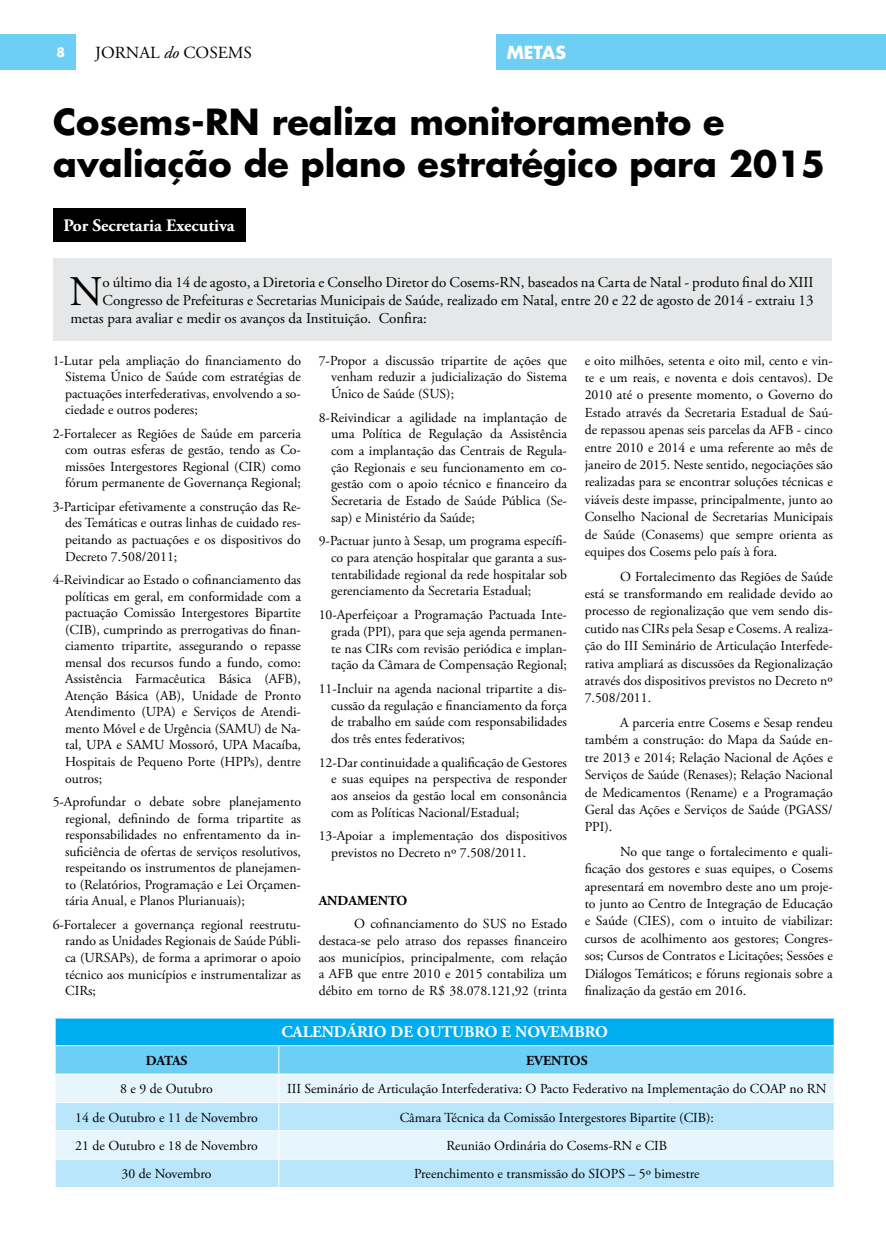
<style>
.page{position:relative;width:886px;height:1241px;background:#fff}
.page>*{position:absolute;margin:0;border:0;box-sizing:border-box;transform-origin:0 0}
.capitular{font:42.12px "Adobe Garamond Pro";color:#000}
.titulos{font:700 35px/42px "Futura Std";color:#000}
.Jornalista{font:700 17.5px "Adobe Garamond Pro";color:#fff}
.t1{font:700 17.5px "Futura Std";color:#fff}
.t2{font:16.88px "Adobe Garamond Pro";color:#000}
.t3{font:700 16.25px "Adobe Garamond Pro";color:#fff}
.capitular-2{font:15px "Adobe Garamond Pro";color:#000}
.NUMERADAS{font:13.75px/17.4px "Adobe Garamond Pro";color:#000;text-align:justify}
.t4{font:700 13.75px "Adobe Garamond Pro";color:#000}
.t5{font:700 12.5px "Futura Std";color:#fff}
.s1{font-style:italic}
</style>
<div class="page">
<div style="left:0;top:34px;width:76px;height:36px;background:#6dcff6"></div>
<div style="left:496px;top:34px;width:390px;height:36px;background:#6dcff6"></div>
<div style="left:53px;top:207px;width:192px;height:34px;background:#000"></div>
<div style="left:53px;top:258px;width:778px;height:82px;background:#e6e7e8"></div>
<div style="left:54px;top:1017px;width:781px;height:28px;background:#00aeef"></div>
<hr style="left:53px;top:1015px;width:226px;height:3px;background:#fff">
<hr style="left:53px;top:1018px;width:3px;height:27px;background:#fff">
<hr style="left:279px;top:1015px;width:557px;height:3px;background:#fff">
<hr style="left:834px;top:1018px;width:2px;height:27px;background:#fff">
<svg style="left:54px;top:1045px;width:781px;height:141px;background:#bee8fa"></svg>
<p class="t5" style="left:57px;top:44px;width:10px">8</p>
<p class="t2" style="left:95px;top:42px;width:158px">JORNAL <span class="s1">do</span> COSEMS</p>
<p class="t1" style="left:507px;top:41px;width:61px">METAS</p>
<p class="titulos" style="left:53px;top:101px;width:773px">Cosems-RN realiza monitoramento e avaliação de plano estratégico para 2015</p>
<p class="Jornalista" style="left:63px;top:215px;width:173px">Por Secretaria Executiva</p>
<p class="capitular" style="left:70px;top:266px;width:35px">N</p>
<p class="capitular-2" style="left:103px;top:273px;width:712px">o último dia 14 de agosto, a Diretoria e Conselho Diretor do Cosems-RN, baseados na Carta de Natal - produto final do XIII</p>
<p class="capitular-2" style="left:103px;top:291px;width:712px">Congresso de Prefeituras e Secretarias Municipais de Saúde, realizado em Natal, entre 20 e 22 de agosto de 2014 - extraiu 13</p>
<p class="capitular-2" style="left:70px;top:309px;width:358px">metas para avaliar e medir os avanços da Instituição. Confira:</p>
<p class="NUMERADAS" style="left:65px;top:352px;width:237px;line-height:16.5px;text-indent:-12px">1-Lutar pela ampliação do financiamento do Sistema Único de Saúde com estratégias de pactuações interfederativas, envolvendo a so&shy;ciedade e outros poderes;</p>
<p class="NUMERADAS" style="left:65px;top:425px;width:237px;line-height:16.5px;text-indent:-12px">2-Fortalecer as Regiões de Saúde em parceria com outras esferas de gestão, tendo as Co&shy;missões Intergestores Regional (CIR) como fórum permanente de Governança Regional;</p>
<p class="NUMERADAS" style="left:65px;top:499px;width:237px;line-height:16.5px;text-indent:-12px">3-Participar efetivamente a construção das Re&shy;des Temáticas e outras linhas de cuidado res&shy;peitando as pactuações e os dispositivos do Decreto 7.508/2011;</p>
<p class="NUMERADAS" style="left:65px;top:572px;width:237px;line-height:16.5px;text-indent:-12px">4-Reivindicar ao Estado o cofinanciamento das políticas em geral, em conformidade com a pactuação Comissão Intergestores Bipartite (CIB), cumprindo as prerrogativas do finan&shy;ciamento tripartite, assegurando o repasse mensal dos recursos fundo a fundo, como:<br>Assistência Farmacêutica Básica (AFB), Atenção Básica (AB), Unidade de Pronto Atendimento (UPA) e Serviços de Atendi&shy;mento Móvel e de Urgência (SAMU) de Na&shy;tal, UPA e SAMU Mossoró, UPA Macaíba, Hospitais de Pequeno Porte (HPPs), dentre outros;</p>
<p class="NUMERADAS" style="left:65px;top:793px;width:237px;line-height:16.5px;text-indent:-12px">5-Aprofundar o debate sobre planejamento regional, definindo de forma tripartite as responsabilidades no enfrentamento da in&shy;suficiência de ofertas de serviços resolutivos, respeitando os instrumentos de planejamen&shy;to (Relatórios, Programação e Lei Orçamen&shy;tária Anual, e Planos Plurianuais);</p>
<p class="NUMERADAS" style="left:65px;top:916px;width:237px;line-height:16.5px;text-indent:-12px">6-Fortalecer a governança regional reestrutu&shy;rando as Unidades Regionais de Saúde Públi&shy;ca (URSAPs), de forma a aprimorar o apoio técnico aos municípios e instrumentalizar as CIRs;</p>
<p class="NUMERADAS" style="left:331px;top:352px;width:237px;line-height:16.6px;text-indent:-12px">7-Propor a discussão tripartite de ações que venham reduzir a judicialização do Sistema Único de Saúde (SUS);</p>
<p class="NUMERADAS" style="left:331px;top:409px;width:237px;line-height:16.6px;text-indent:-12px">8-Reivindicar a agilidade na implantação de uma Política de Regulação da Assistência com a implantação das Centrais de Regula&shy;ção Regionais e seu funcionamento em co&shy;gestão com o apoio técnico e financeiro da Secretaria de Estado de Saúde Pública (Se&shy;sap) e Ministério da Saúde;</p>
<p class="NUMERADAS" style="left:331px;top:533px;width:237px;line-height:16.6px;text-indent:-12px">9-Pactuar junto à Sesap, um programa específi&shy;co para atenção hospitalar que garanta a sus&shy;tentabilidade regional da rede hospitalar sob gerenciamento da Secretaria Estadual;</p>
<p class="NUMERADAS" style="left:331px;top:607px;width:237px;line-height:16.6px;text-indent:-12px">10-Aperfeiçoar a Programação Pactuada Inte&shy;grada (PPI), para que seja agenda permanen&shy;te nas CIRs com revisão periódica e implan&shy;tação da Câmara de Compensação Regional;</p>
<p class="NUMERADAS" style="left:331px;top:680px;width:237px;line-height:16.6px;text-indent:-12px">11-Incluir na agenda nacional tripartite a dis&shy;cussão da regulação e financiamento da força de trabalho em saúde com responsabilidades dos três entes federativos;</p>
<p class="NUMERADAS" style="left:331px;top:754px;width:237px;line-height:16.6px;text-indent:-12px">12-Dar continuidade a qualificação de Gestores e suas equipes na perspectiva de responder aos anseios da gestão local em consonância com as Políticas Nacional/Estadual;</p>
<p class="NUMERADAS" style="left:331px;top:828px;width:237px;line-height:16.6px;text-indent:-12px">13-Apoiar a implementação dos dispositivos previstos no Decreto nº 7.508/2011.</p>
<p class="t4" style="left:319px;top:892px;width:90px">ANDAMENTO</p>
<p class="NUMERADAS" style="left:319px;top:916px;width:250px;line-height:16.6px;text-indent:35px">O cofinanciamento do SUS no Estado destaca-se pelo atraso dos repasses financeiro aos municípios, principalmente, com relação a AFB que entre 2010 e 2015 contabiliza um débito em torno de R$ 38.078.121,92 (trinta</p>
<p class="NUMERADAS" style="left:585px;top:352px;width:250px">e oito milhões, setenta e oito mil, cento e vin&shy;te e um reais, e noventa e dois centavos). De 2010 até o presente momento, o Governo do Estado através da Secretaria Estadual de Saú&shy;de repassou apenas seis parcelas da AFB - cinco entre 2010 e 2014 e uma referente ao mês de janeiro de 2015. Neste sentido, negociações são realizadas para se encontrar soluções técnicas e viáveis deste impasse, principalmente, junto ao Conselho Nacional de Secretarias Municipais de Saúde (Conasems) que sempre orienta as equipes dos Cosems pelo país à fora.</p>
<p class="NUMERADAS" style="left:585px;top:568px;width:250px;text-indent:35px">O Fortalecimento das Regiões de Saúde está se transformando em realidade devido ao processo de regionalização que vem sendo dis&shy;cutido nas CIRs pela Sesap e Cosems. A realiza&shy;ção do III Seminário de Articulação Interfede&shy;rativa ampliará as discussões da Regionalização através dos dispositivos previstos no Decreto nº 7.508/2011.</p>
<p class="NUMERADAS" style="left:585px;top:714px;width:250px;text-indent:35px">A parceria entre Cosems e Sesap rendeu também a construção: do Mapa da Saúde en&shy;tre 2013 e 2014; Relação Nacional de Ações e Serviços de Saúde (Renases); Relação Nacional de Medicamentos (Rename) e a Programação Geral das Ações e Serviços de Saúde (PGASS/ PPI).</p>
<p class="NUMERADAS" style="left:585px;top:843px;width:250px;text-indent:35px">No que tange o fortalecimento e quali&shy;ficação dos gestores e suas equipes, o Cosems apresentará em novembro deste ano um proje&shy;to junto ao Centro de Integração de Educação e Saúde (CIES), com o intuito de viabilizar: cursos de acolhimento aos gestores; Congres&shy;sos; Cursos de Contratos e Licitações; Sessões e Diálogos Temáticos; e fóruns regionais sobre a finalização da gestão em 2016.</p>
<p class="t3" style="left:281px;top:1022px;width:328px">CALENDÁRIO DE OUTUBRO E NOVEMBRO</p>
<p class="t4" style="left:146px;top:1052px;width:43px">DATAS</p>
<p class="t4" style="left:526px;top:1052px;width:63px">EVENTOS</p>
<p class="NUMERADAS" style="left:120px;top:1080px;width:94px">8 e 9 de Outubro</p>
<p class="NUMERADAS" style="left:287px;top:1080px;width:541px">III Seminário de Articulação Interfederativa: O Pacto Federativo na Implementação do COAP no RN</p>
<p class="NUMERADAS" style="left:75px;top:1108px;width:184px">14 de Outubro e 11 de Novembro</p>
<p class="NUMERADAS" style="left:400px;top:1108px;width:316px">Câmara Técnica da Comissão Intergestores Bipartite (CIB):</p>
<p class="NUMERADAS" style="left:75px;top:1137px;width:184px">21 de Outubro e 18 de Novembro</p>
<p class="NUMERADAS" style="left:446px;top:1137px;width:222px">Reunião Ordinária do Cosems-RN e CIB</p>
<p class="NUMERADAS" style="left:122px;top:1165px;width:92px">30 de Novembro</p>
<p class="NUMERADAS" style="left:414px;top:1165px;width:287px">Preenchimento e transmissão do SIOPS – 5º bimestre</p>
</div>
